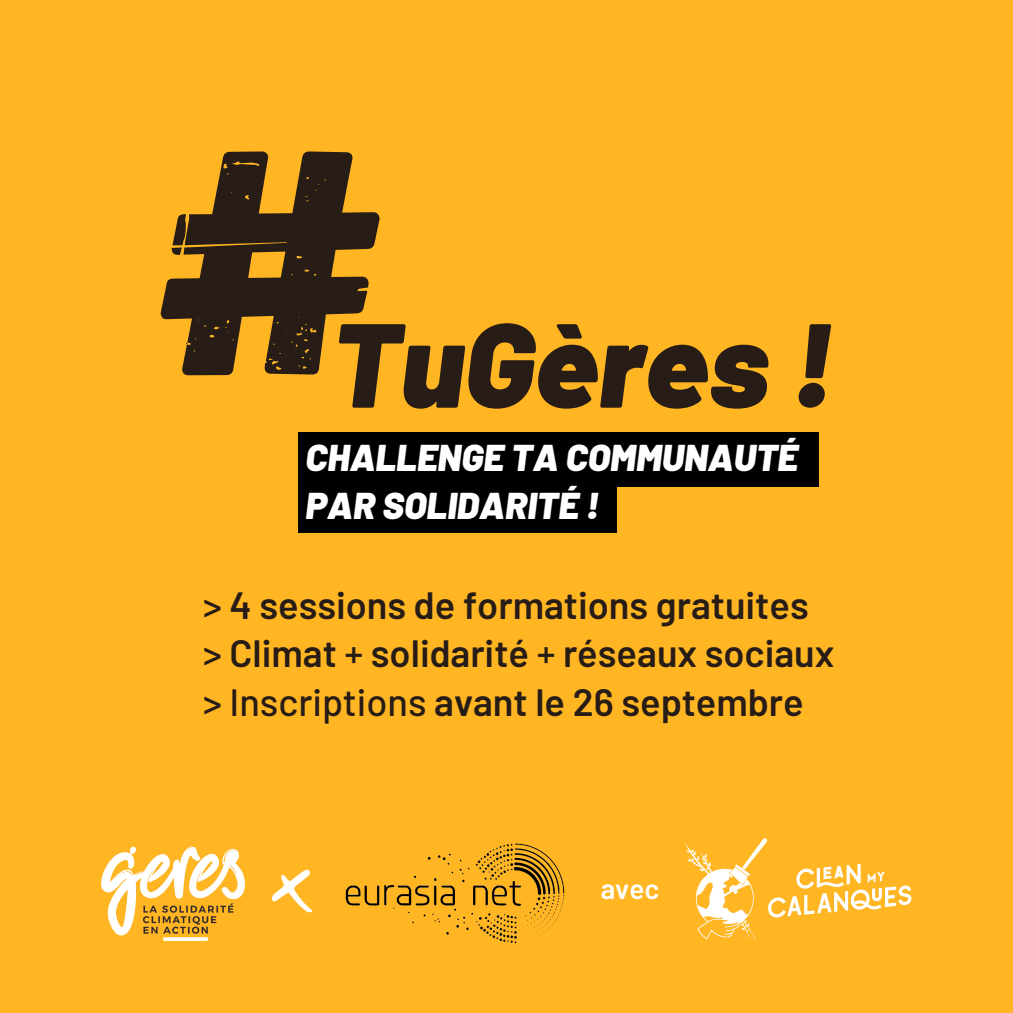
<style>
.page{position:relative;width:1013px;height:1013px;background:#fff}
.page>*{position:absolute;margin:0;border:0;box-sizing:border-box;transform-origin:0 0}
.t1{font:italic 900 119.25px "Barlow";color:#281c17}
.t2{font:600 38px "Barlow";color:#281c17}
.t3{font:italic 900 37.25px "Barlow";color:#fff}
.t4{font:600 27.88px "Barlow";color:#fff}
.s1{font-weight:500}
</style>
<div class="page">
<div style="left:0;top:0;width:1012px;height:1012px;background:#ffb622"></div>
<img style="left:101px;top:846px;width:144px;height:94px">
<svg style="left:272px;top:869px;width:40px;height:43px"></svg>
<img style="left:345px;top:843px;width:220px;height:101px">
<div style="left:298px;top:432px;width:520px;height:54px;background:#000"></div>
<div style="left:298px;top:478px;width:319px;height:55px;background:#000"></div>
<img style="left:685px;top:838px;width:226px;height:101px">
<p class="t1" style="left:331px;top:288px;width:504px">TuGères !</p>
<p class="t3" style="left:305px;top:433px;width:494px">CHALLENGE TA COMMUNAUTÉ</p>
<p class="t3" style="left:305px;top:481px;width:295px">PAR SOLIDARITÉ !</p>
<p class="t2" style="left:203px;top:581px;width:607px"><span class="s1">&gt;</span> 4 sessions de formations gratuites</p>
<p class="t2" style="left:203px;top:629px;width:632px"><span class="s1">&gt;</span> Climat <span class="s1">+</span> solidarité <span class="s1">+</span> réseaux sociaux</p>
<p class="t2" style="left:203px;top:678px;width:602px"><span class="s1">&gt; Inscriptions</span> avant le 26 septembre</p>
<p class="t4" style="left:600px;top:871px;width:60px">avec</p>
</div>
